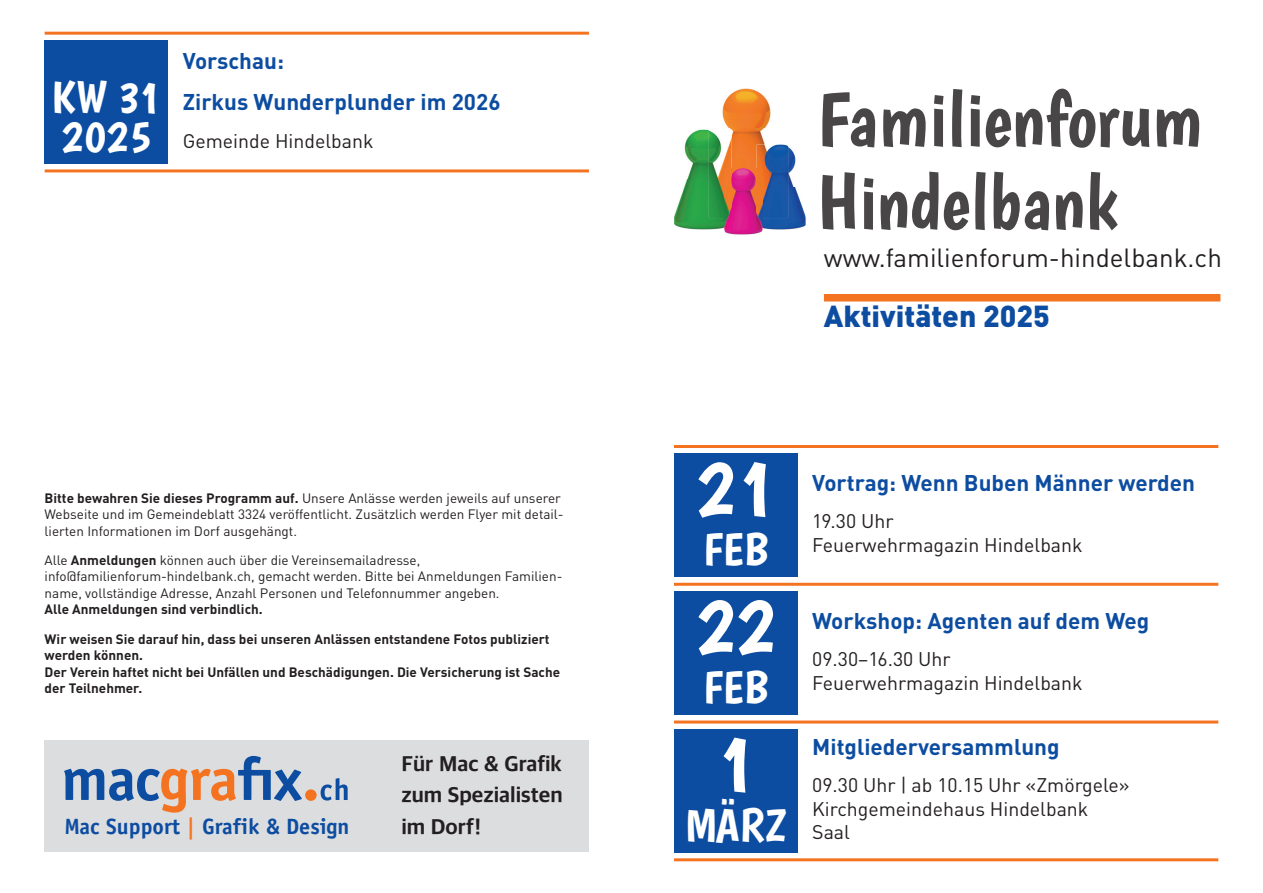
<style>
.page{position:relative;width:1263px;height:893px;background:#fff}
.page>*{position:absolute;margin:0;border:0;box-sizing:border-box;transform-origin:0 0}
.t1{font:82.5px "Boogaloo";color:#fff}
.t2{font:46.5px/39px "Boogaloo";color:#fff}
.t3{font:900 30px "DINOT";color:#0d4da1}
.t4{font:25.95px "DINOT";color:#231f20}
.t5{font:700 22.5px/41.4px "DINOT";color:#0d4da1}
.t6{font:700 22.2px "Officina Sans";color:#0d4da1}
.t7{font:800 21.75px/31.3px "Apple SD Gothic Neo";color:#231f20;text-align:justify}
.t8{font:19.5px/23.4px "DINOT";color:#231f20}
.t9{font:13.5px/16.5px "DINOT";color:#231f20}
.t10{font:700 13.5px/16.5px "DINOT";color:#231f20}
.s1{font-weight:700}
.s2{color:#f47321}
</style>
<div class="page">
<div style="left:824px;top:294px;width:396px;height:7px;background:#f47321"></div>
<img style="left:722px;top:88px;width:49px;height:81px">
<svg style="left:822px;top:92px;width:53px;height:55px"></svg>
<svg style="left:883px;top:108px;width:43px;height:39px"></svg>
<svg style="left:934px;top:95px;width:9px;height:52px"></svg>
<svg style="left:952px;top:89px;width:10px;height:58px"></svg>
<svg style="left:971px;top:95px;width:9px;height:52px"></svg>
<svg style="left:986px;top:89px;width:163px;height:59px"></svg>
<svg style="left:1157px;top:108px;width:42px;height:39px"></svg>
<svg style="left:822px;top:172px;width:33px;height:58px"></svg>
<svg style="left:864px;top:178px;width:9px;height:52px"></svg>
<svg style="left:880px;top:172px;width:58px;height:58px"></svg>
<svg style="left:944px;top:192px;width:25px;height:38px"></svg>
<svg style="left:975px;top:172px;width:10px;height:58px"></svg>
<svg style="left:993px;top:172px;width:56px;height:58px"></svg>
<svg style="left:1056px;top:192px;width:27px;height:38px"></svg>
<svg style="left:1090px;top:172px;width:28px;height:58px"></svg>
<img style="left:788px;top:146px;width:8px;height:41px">
<img style="left:762px;top:187px;width:44px;height:43px">
<img style="left:757px;top:144px;width:31px;height:74px">
<img style="left:684px;top:129px;width:25px;height:51px">
<img style="left:674px;top:180px;width:50px;height:50px">
<img style="left:709px;top:129px;width:22px;height:89px">
<img style="left:724px;top:169px;width:38px;height:66px">
<svg style="left:757px;top:218px;width:5px;height:12px"></svg>
<svg style="left:724px;top:218px;width:7px;height:12px"></svg>
<div style="left:674px;top:453px;width:123px;height:124px;background:#0d4da1"></div>
<div style="left:674px;top:591px;width:123px;height:123px;background:#0d4da1"></div>
<div style="left:674px;top:729px;width:123px;height:123px;background:#0d4da1"></div>
<div style="left:45px;top:40px;width:123px;height:124px;background:#0d4da1"></div>
<hr style="left:45px;top:169px;width:544px;height:3px;background:#f47321">
<hr style="left:45px;top:32px;width:544px;height:3px;background:#f47321">
<hr style="left:674px;top:445px;width:544px;height:3px;background:#f47321">
<hr style="left:674px;top:583px;width:544px;height:3px;background:#f47321">
<hr style="left:674px;top:720px;width:544px;height:3px;background:#f47321">
<hr style="left:674px;top:858px;width:544px;height:3px;background:#f47321">
<div style="left:45px;top:740px;width:544px;height:112px;background:#dcdddf"></div>
<svg style="left:64px;top:756px;width:238px;height:57px"></svg>
<div style="left:305px;top:789px;width:12px;height:12px;background:#f47321;border-radius:50%"></div>
<svg style="left:321px;top:778px;width:27px;height:22px"></svg>
<h2 class="t2" style="left:52px;top:83px;width:110px">KW 31<br>2025</h2>
<h3 class="t5" style="left:183px;top:42px;width:319px">Vorschau:<br>Zirkus Wunderplunder im 2026</h3>
<h3 class="t8" style="left:183px;top:131px;width:192px">Gemeinde Hindelbank</h3>
<p class="t9" style="left:45px;top:491px;width:521px"><span class="s1">Bitte bewahren Sie dieses Programm auf.</span> Unsere Anlässe werden jeweils auf unserer<br>Webseite und im Gemeindeblatt 3324 veröffentlicht. Zusätzlich werden Flyer mit detail&shy;lierten Infor mationen im Dorf ausgehängt.</p>
<p class="t9" style="left:45px;top:553px;width:519px">Alle <span class="s1">Anmeldungen</span> können auch über die Vereinsemailadresse, info@familienforum-hindelbank.ch, gemacht werden. Bitte bei Anmeldungen Familien&shy;name, vollständige Adresse, Anzahl Personen und Telefonnummer angeben.</p>
<p class="t10" style="left:45px;top:596px;width:507px;line-height:29.2px">Alle Anmeldungen sind verbindlich.<br>Wir weisen Sie darauf hin, dass bei unseren Anlässen entstandene Fotos publiziert</p>
<p class="t10" style="left:45px;top:648px;width:517px">werden können.<br>Der Verein haftet nicht bei Unfällen und Beschädigungen. Die Versicherung ist Sache der Teilnehmer.</p>
<h3 class="t6" style="left:64px;top:817px;width:287px">Mac Support <span class="s2">|</span> Grafik &amp; Design</h3>
<h3 class="t7" style="left:401px;top:751px;width:163px">F+r Mac &amp; Grafik zum Spezialisten im Dorf!</h3>
<h3 class="t4" style="left:824px;top:249px;width:399px">www.familienforum-hindelbank.ch</h3>
<h3 class="t3" style="left:824px;top:299px;width:227px">Aktivitäten 2025</h3>
<h1 class="t1" style="left:696px;top:458px;width:81px">21</h1>
<h2 class="t2" style="left:703px;top:535px;width:66px">FEB</h2>
<h1 class="t1" style="left:696px;top:596px;width:81px">22</h1>
<h2 class="t2" style="left:703px;top:673px;width:66px">FEB</h2>
<h1 class="t1" style="left:716px;top:734px;width:41px">1</h1>
<h2 class="t2" style="left:686px;top:811px;width:101px">MÄRZ</h2>
<h3 class="t5" style="left:812px;top:464px;width:384px">Vortrag: Wenn Buben Männer werden</h3>
<h3 class="t8" style="left:812px;top:512px;width:272px">19.30 Uhr<br>Feuerwehrmagazin Hindelbank</h3>
<h3 class="t5" style="left:812px;top:602px;width:339px">Workshop: Agenten auf dem Weg</h3>
<h3 class="t8" style="left:812px;top:650px;width:272px">09.30–16.30 Uhr<br>Feuerwehrmagazin Hindelbank</h3>
<h3 class="t5" style="left:812px;top:728px;width:249px">Mitgliederversammlung</h3>
<h3 class="t8" style="left:812px;top:776px;width:319px">09.30 Uhr | ab 10.15 Uhr «Zmörgele»<br>Kirchgemeindehaus Hindelbank<br>Saal</h3>
</div>
